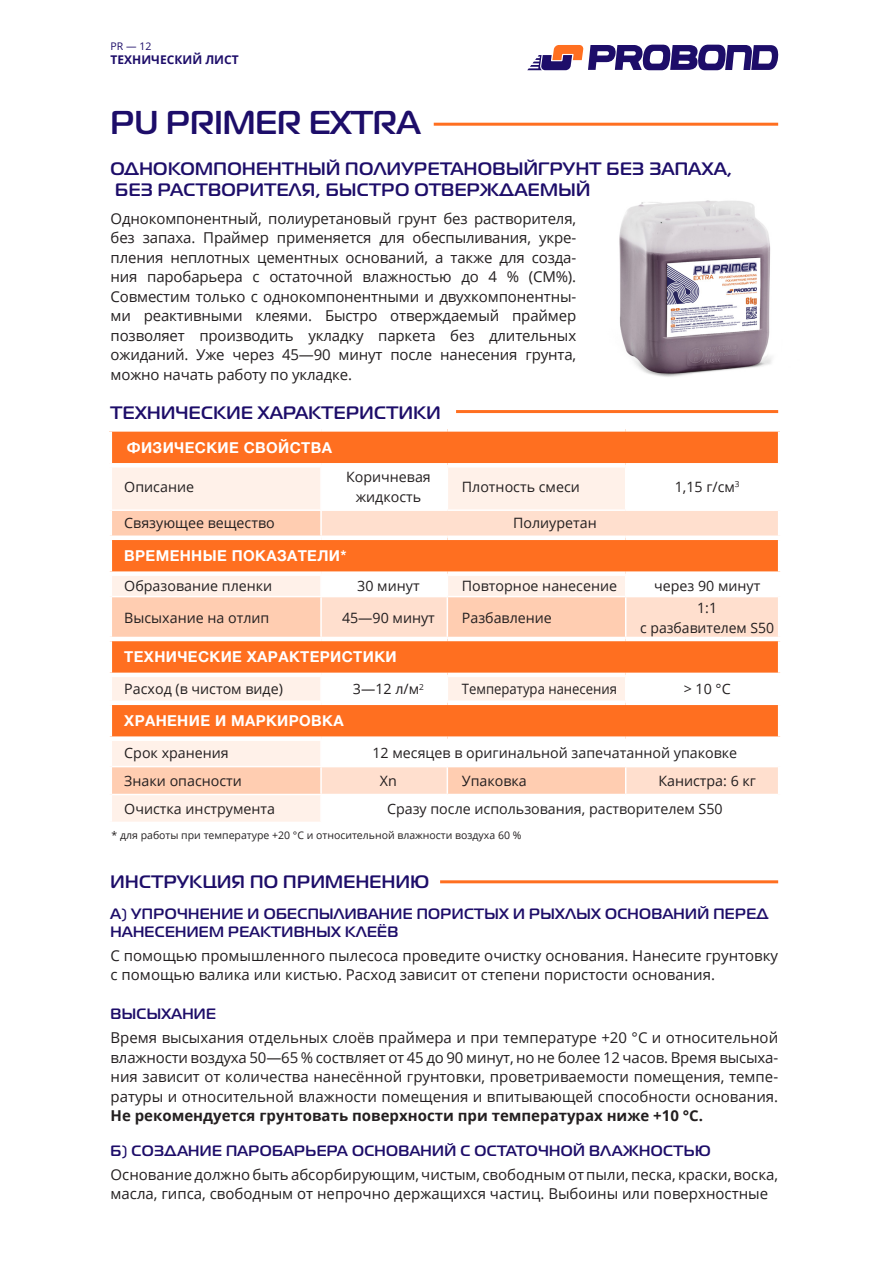
<style>
.page{position:relative;width:893px;height:1263px;background:#fff}
.page>*{position:absolute;margin:0;border:0;box-sizing:border-box;transform-origin:0 0}
.zagol{font:700 33px "Magistral C";color:#1d0d69}
.zagol_small{font:700 18px/21.6px "Magistral C";letter-spacing:.025em;color:#1d0d69}
.baze{font:15px/19.5px "Open Sans";color:#231f20;text-align:justify}
.zagolvery_small{font:700 15px/18px "Magistral C";letter-spacing:.025em;color:#1d0d69}
.tabl2{font:700 15px "Helvetica Neue";letter-spacing:.025em;color:#fff}
.t1{font:14.25px/19.5px "Open Sans";color:#231f20;text-align:center}
.t2{font:14.25px "Open Sans";color:#231f20;scale:.92 1}
.t3{font:700 12px "Open Sans";color:#1d0d69}
.t4{font:10.5px "Open Sans";color:#231f20}
.t5{font:10.5px "Open Sans";color:#1d0d69}
.s1{font-weight:700}
</style>
<div class="page">
<svg style="left:527px;top:45px;width:252px;height:25px"></svg>
<img style="left:619px;top:200px;width:153px;height:177px">
<div style="left:110px;top:429px;width:670px;height:36px;background:#ff6f20"></div>
<svg style="left:112px;top:467px;width:513px;height:355px;fill:#fff1e9"></svg>
<svg style="left:112px;top:511px;width:208px;height:283px;background:#ffd9c4"></svg>
<svg style="left:322px;top:511px;width:456px;height:283px;fill:#ffdfce"></svg>
<svg style="left:112px;top:540px;width:666px;height:196px;background:#ffa777"></svg>
<hr style="left:320px;top:576px;width:2px;height:20px;background:#fff">
<hr style="left:320px;top:597px;width:2px;height:40px;background:#fff">
<svg style="left:447px;top:576px;width:1px;height:20px"></svg>
<hr style="left:447px;top:597px;width:1px;height:40px;background:#fff">
<svg style="left:625px;top:576px;width:1px;height:20px"></svg>
<hr style="left:625px;top:597px;width:1px;height:40px;background:#fff">
<hr style="left:112px;top:596px;width:209px;height:1px;background:#fff">
<hr style="left:321px;top:596px;width:126px;height:1px;background:#fff">
<hr style="left:447px;top:596px;width:179px;height:1px;background:#fff">
<hr style="left:626px;top:596px;width:152px;height:1px;background:#fff">
<hr style="left:320px;top:467px;width:2px;height:42px;background:#fff">
<hr style="left:447px;top:467px;width:1px;height:42px;background:#fff">
<hr style="left:320px;top:511px;width:2px;height:24px;background:#fff">
<hr style="left:320px;top:741px;width:2px;height:25px;background:#fff">
<hr style="left:112px;top:766px;width:209px;height:1px;background:#fff">
<hr style="left:321px;top:766px;width:126px;height:1px;background:#fff">
<hr style="left:320px;top:767px;width:2px;height:27px;background:#fff">
<hr style="left:447px;top:766px;width:179px;height:1px;background:#fff">
<svg style="left:447px;top:767px;width:1px;height:27px"></svg>
<hr style="left:626px;top:766px;width:152px;height:1px;background:#fff">
<svg style="left:625px;top:767px;width:1px;height:27px"></svg>
<hr style="left:112px;top:794px;width:209px;height:1px;background:#fff">
<hr style="left:321px;top:794px;width:126px;height:1px;background:#fff">
<hr style="left:320px;top:795px;width:2px;height:27px;background:#fff">
<hr style="left:447px;top:794px;width:179px;height:1px;background:#fff">
<hr style="left:320px;top:677px;width:2px;height:23px;background:#fff">
<svg style="left:447px;top:677px;width:1px;height:23px"></svg>
<svg style="left:625px;top:677px;width:1px;height:23px"></svg>
<div style="left:108px;top:427px;width:213px;height:5px;background:#fff"></div>
<hr style="left:108px;top:432px;width:4px;height:31px;background:#fff">
<div style="left:321px;top:427px;width:126px;height:5px;background:#fff"></div>
<div style="left:447px;top:427px;width:179px;height:5px;background:#fff"></div>
<div style="left:626px;top:427px;width:156px;height:5px;background:#fff"></div>
<hr style="left:778px;top:432px;width:4px;height:31px;background:#fff">
<div style="left:108px;top:571px;width:213px;height:5px;background:#fff"></div>
<div style="left:321px;top:571px;width:126px;height:5px;background:#fff"></div>
<div style="left:447px;top:571px;width:179px;height:5px;background:#fff"></div>
<div style="left:626px;top:571px;width:156px;height:5px;background:#fff"></div>
<hr style="left:108px;top:637px;width:213px;height:4px;background:#fff">
<hr style="left:321px;top:637px;width:126px;height:4px;background:#fff">
<hr style="left:447px;top:637px;width:179px;height:4px;background:#fff">
<hr style="left:626px;top:637px;width:156px;height:4px;background:#fff">
<hr style="left:108px;top:673px;width:213px;height:4px;background:#fff">
<hr style="left:321px;top:673px;width:126px;height:4px;background:#fff">
<hr style="left:447px;top:673px;width:179px;height:4px;background:#fff">
<hr style="left:626px;top:673px;width:156px;height:4px;background:#fff">
<div style="left:108px;top:700px;width:213px;height:5px;background:#fff"></div>
<div style="left:321px;top:700px;width:126px;height:5px;background:#fff"></div>
<div style="left:447px;top:700px;width:179px;height:5px;background:#fff"></div>
<div style="left:626px;top:700px;width:156px;height:5px;background:#fff"></div>
<div style="left:108px;top:736px;width:213px;height:5px;background:#fff"></div>
<div style="left:321px;top:736px;width:126px;height:5px;background:#fff"></div>
<div style="left:447px;top:736px;width:179px;height:5px;background:#fff"></div>
<div style="left:626px;top:736px;width:156px;height:5px;background:#fff"></div>
<hr style="left:112px;top:509px;width:209px;height:2px;background:#fff">
<hr style="left:321px;top:509px;width:126px;height:2px;background:#fff">
<hr style="left:447px;top:509px;width:179px;height:2px;background:#fff">
<hr style="left:108px;top:463px;width:213px;height:4px;background:#fff">
<hr style="left:321px;top:463px;width:126px;height:4px;background:#fff">
<hr style="left:447px;top:463px;width:179px;height:4px;background:#fff">
<hr style="left:626px;top:463px;width:156px;height:4px;background:#fff">
<div style="left:108px;top:535px;width:213px;height:5px;background:#fff"></div>
<div style="left:321px;top:535px;width:126px;height:5px;background:#fff"></div>
<div style="left:447px;top:535px;width:179px;height:5px;background:#fff"></div>
<div style="left:626px;top:535px;width:156px;height:5px;background:#fff"></div>
<hr style="left:434px;top:123px;width:344px;height:3px;background:#ff6f20">
<hr style="left:456px;top:410px;width:322px;height:3px;background:#ff6f20">
<hr style="left:440px;top:880px;width:338px;height:3px;background:#ff6f20">
<p class="t5" style="left:111px;top:39px;width:42px">PR — 12</p>
<p class="t3" style="left:111px;top:51px;width:130px">ТЕХНИЧЕСКИЙ ЛИСТ</p>
<p class="zagol" style="left:111px;top:103px;width:311px">PU PRIMER EXTRA</p>
<p class="zagol_small" style="left:111px;top:157px;width:623px">ОДНОКОМПОНЕНТНЫЙ ПОЛИУРЕТАНОВЫЙГРУНТ БЕЗ ЗАПАХА,<br>БЕЗ РАСТВОРИТЕЛЯ, БЫСТРО ОТВЕРЖДАЕМЫЙ</p>
<p class="baze" style="left:111px;top:208px;width:467px">Однокомпонентный, полиуретановый грунт без растворителя, без запаха. Праймер применяется для обеспыливания, укре&shy;пления неплотных цементных оснований, а также для созда&shy;ния паробарьера с остаточной влажностью до 4 % (СМ%).<br>Совместим только с однокомпонентными и двухкомпонентны&shy;ми реактивными клеями. Быстро отверждаемый праймер позволяет производить укладку паркета без длительных ожиданий. Уже через 45—90 минут после нанесения грунта, можно начать работу по укладке.</p>
<p class="zagol_small" style="left:111px;top:402px;width:332px">ТЕХНИЧЕСКИЕ ХАРАКТЕРИСТИКИ</p>
<p class="tabl2" style="left:127px;top:435px;width:207px">ФИЗИЧЕСКИЕ СВОЙСТВА</p>
<p class="t1" style="left:124px;top:477px;width:71px">Описание</p>
<p class="t1" style="left:346px;top:467px;width:86px">Коричневая жидкость</p>
<p class="t1" style="left:462px;top:477px;width:120px">Плотность смеси</p>
<p class="t1" style="left:675px;top:477px;width:66px">1,15 г/см<sup>3</sup></p>
<p class="t1" style="left:124px;top:513px;width:152px">Связующее вещество</p>
<p class="t1" style="left:513px;top:513px;width:85px">Полиуретан</p>
<p class="tabl2" style="left:124px;top:544px;width:224px">ВРЕМЕННЫЕ ПОКАЗАТЕЛИ*</p>
<p class="t1" style="left:124px;top:575px;width:149px">Образование пленки</p>
<p class="t1" style="left:357px;top:575px;width:64px">30 минут</p>
<p class="t1" style="left:462px;top:575px;width:157px">Повторное нанесение</p>
<p class="t1" style="left:654px;top:575px;width:108px">через 90 минут</p>
<p class="t1" style="left:124px;top:608px;width:147px">Высыхание на отлип</p>
<p class="t1" style="left:342px;top:608px;width:94px">45—90 минут</p>
<p class="t1" style="left:462px;top:608px;width:92px">Разбавление</p>
<p class="t1" style="left:640px;top:598px;width:135px">1:1<br>с разбавителем S50</p>
<p class="tabl2" style="left:124px;top:645px;width:274px">ТЕХНИЧЕСКИЕ ХАРАКТЕРИСТИКИ</p>
<p class="t1" style="left:124px;top:679px;width:160px">Расход (в чистом виде)</p>
<p class="t1" style="left:353px;top:679px;width:72px">3—12 л/м<sup>2</sup></p>
<p class="t2" style="left:462px;top:679px;width:170px">Температура нанесения</p>
<p class="t1" style="left:684px;top:679px;width:48px">&gt; 10 °C</p>
<p class="tabl2" style="left:124px;top:709px;width:221px">ХРАНЕНИЕ И МАРКИРОВКА</p>
<p class="t1" style="left:124px;top:743px;width:106px">Срок хранения</p>
<p class="t1" style="left:372px;top:743px;width:366px">12 месяцев в оригинальной запечатанной упаковке</p>
<p class="t1" style="left:124px;top:771px;width:119px">Знаки опасности</p>
<p class="t1" style="left:380px;top:771px;width:18px">Xn</p>
<p class="t1" style="left:462px;top:771px;width:67px">Упаковка</p>
<p class="t1" style="left:658px;top:771px;width:99px">Канистра: 6 кг</p>
<p class="t1" style="left:124px;top:799px;width:152px">Очистка инструмента</p>
<p class="t1" style="left:387px;top:799px;width:337px">Сразу после использования, растворителем S50</p>
<p class="t4" style="left:112px;top:828px;width:411px">* для работы при температуре +20 °С и относительной влажности воздуха 60 %</p>
<p class="zagol_small" style="left:111px;top:870px;width:320px">ИНСТРУКЦИЯ ПО ПРИМЕНЕНИЮ</p>
<p class="zagolvery_small" style="left:111px;top:904px;width:659px">A) УПРОЧНЕНИЕ И ОБЕСПЫЛИВАНИЕ ПОРИСТЫХ И РЫХЛЫХ ОСНОВАНИЙ ПЕРЕД<br>НАНЕСЕНИЕМ РЕАКТИВНЫХ КЛЕЁВ</p>
<p class="baze" style="left:111px;top:945px;width:669px">С помощью промышленного пылесоса проведите очистку основания. Нанесите грунтовку с помощью валика или кистью. Расход зависит от степени пористости основания.</p>
<p class="zagolvery_small" style="left:111px;top:1005px;width:107px">ВЫСЫХАНИЕ</p>
<p class="baze" style="left:111px;top:1027px;width:669px">Время высыхания отдельных слоёв праймера и при температуре +20 °C и относительной влажности воздуха 50—65 % соствляет от 45 до 90 минут, но не более 12 часов. Время высыха&shy;ния зависит от количества нанесённой грунтовки, проветриваемости помещения, темпе&shy;ратуры и относительной влажности помещения и впитывающей способности основания.<br><span class="s1">Не рекомендуется грунтовать поверхности при температурах ниже +10 °C.</span></p>
<p class="zagolvery_small" style="left:111px;top:1141px;width:601px">Б) СОЗДАНИЕ ПАРОБАРЬЕРА ОСНОВАНИЙ С ОСТАТОЧНОЙ ВЛАЖНОСТЬЮ</p>
<p class="baze" style="left:111px;top:1164px;width:669px">Основание должно быть абсорбирующим, чистым, свободным от пыли, песка, краски, воска, масла, гипса, свободным от непрочно держащихся частиц. Выбоины или поверхностные</p>
</div>
